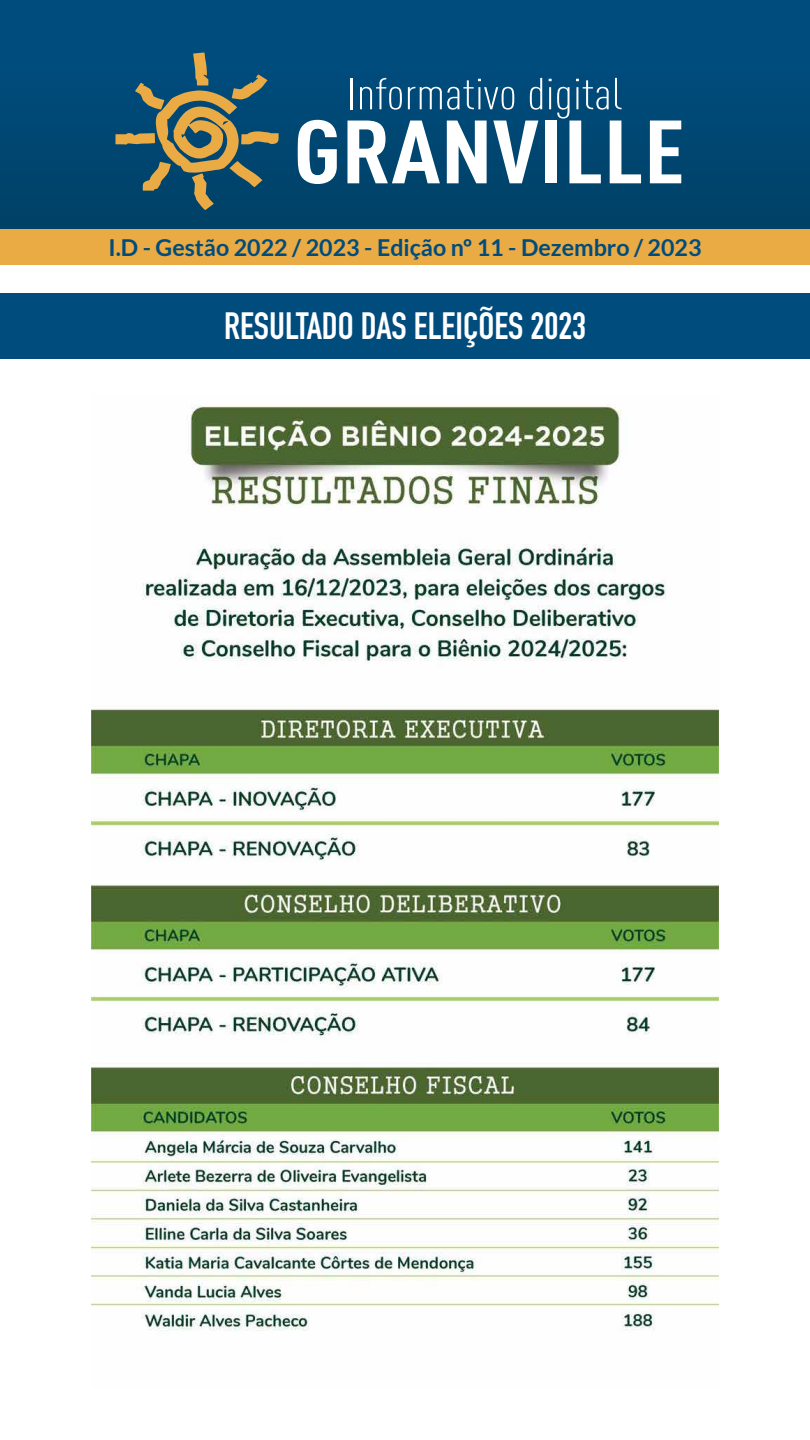
<style>
.page{position:relative;width:810px;height:1440px;background:#fff}
.page>*{position:absolute;margin:0;border:0;box-sizing:border-box;transform-origin:0 0}
.t1{font:700 88.2px "DIN Cond";color:#fff;scale:1.19 1}
.t2{font:300 44.1px "DIN Cond";color:#fff;scale:1.19 1}
.t3{font:700 37.5px "DIN Condensed";color:#fff}
.t4{font:700 23.25px "Lato";color:#004c7d}
</style>
<div class="page">
<div style="left:0;top:293px;width:810px;height:66px;background:#004c7d"></div>
<div style="left:0;top:0;width:810px;height:237px;background:linear-gradient(to bottom,#004e82,#004167)"></div>
<div style="left:0;top:230px;width:810px;height:35px;background:#eaaa44"></div>
<svg style="left:115px;top:52px;width:164px;height:158px;background:#3e6166"></svg>
<img style="left:92px;top:404px;width:626px;height:927px">
<h2 class="t2" style="left:347px;top:69px;width:233px">Informativo digital</h2>
<h1 class="t1" style="left:293px;top:98px;width:331px">GRANVILLE</h1>
<p class="t4" style="left:108px;top:235px;width:595px">I.D - Gestão 2022 / 2023 - Edição nº 11 - Dezembro / 2023</p>
<h3 class="t3" style="left:224px;top:301px;width:364px">RESULTADO DAS ELEIÇÕES 2023</h3>
</div>
